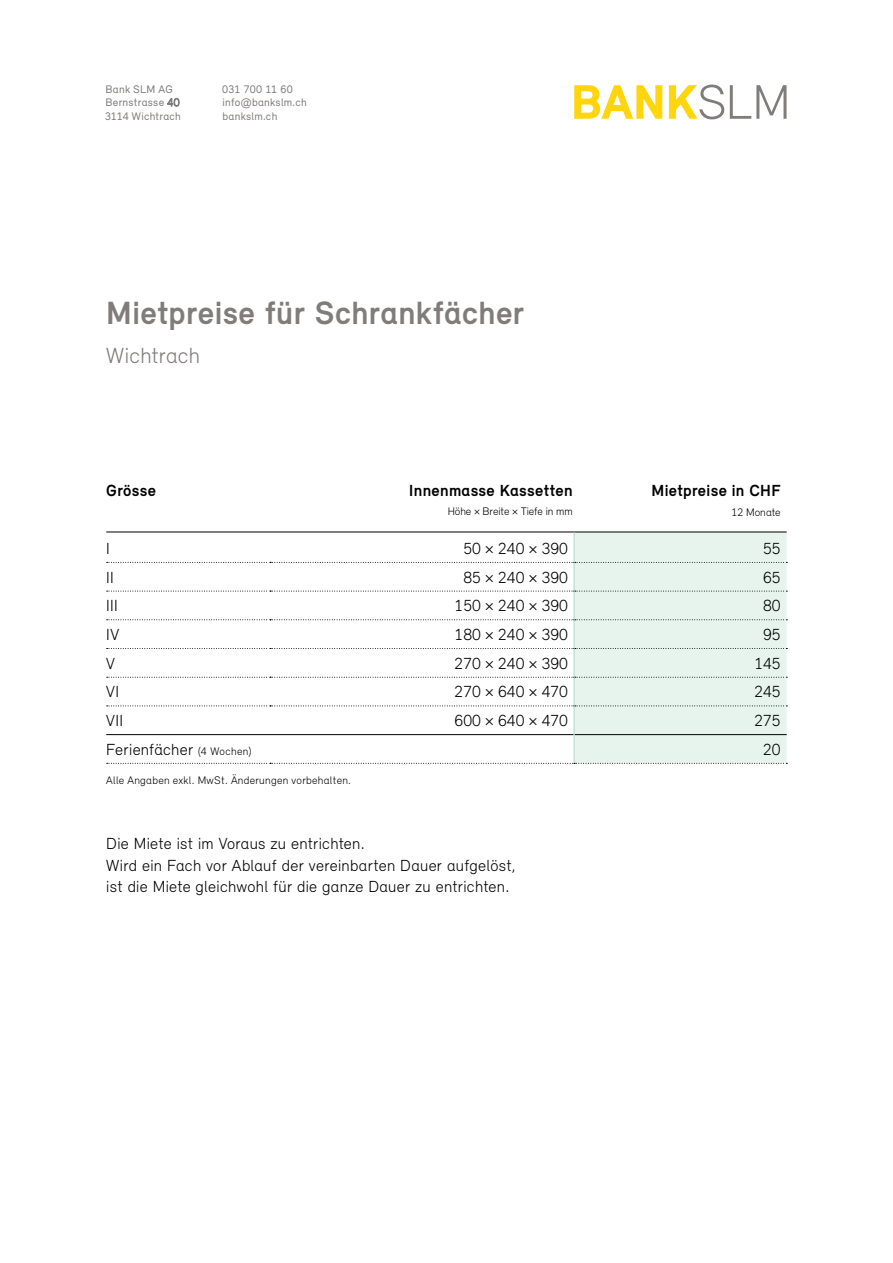
<style>
.page{position:relative;width:893px;height:1263px;background:#fff}
.page>*{position:absolute;margin:0;border:0;box-sizing:border-box;transform-origin:0 0}
.t1{font:700 33px "Relevant";letter-spacing:.01em;color:#7f7c7a}
.t2{font:300 22.5px "Relevant";letter-spacing:.01em;color:#7f7c7a}
.t3{font:300 16.5px/21.8px "Relevant";letter-spacing:.01em;color:#000}
.t4{font:700 16.5px "Relevant";letter-spacing:.02em;color:#000}
.t5{font:11.25px/13.5px "Relevant";letter-spacing:.025em;color:#7f7c7a}
.t6{font:300 11.25px "Relevant";letter-spacing:.025em;color:#000}
.t7{font:300 11.25px "Relevant";letter-spacing:-.01em;color:#000}
.t8{font:300 11.25px "Relevant";color:#000}
.s1{font-weight:300}
.s2{font-size:11.25px}
</style>
<div class="page">
<svg style="left:574px;top:85px;width:88px;height:34px"></svg>
<svg style="left:669px;top:85px;width:55px;height:34px"></svg>
<svg style="left:730px;top:85px;width:56px;height:34px"></svg>
<div style="left:575px;top:533px;width:212px;height:29px;background:#e7f4ed"></div>
<hr style="left:106px;top:532px;width:164px;height:1px;background:#000">
<hr style="left:270px;top:532px;width:304px;height:1px;background:#000">
<hr style="left:574px;top:532px;width:213px;height:1px;background:#000">
<hr style="left:106px;top:734px;width:164px;height:1px;background:#000">
<hr style="left:574px;top:532px;width:1px;height:30px;background:#aed8c4">
<svg style="left:107px;top:562px;width:680px;height:202px"></svg>
<p class="t5" style="left:105px;top:82px;width:77px">Bank SLM AG<br>Bernstrasse <span class="s1">40<br></span>3114 Wichtrach</p>
<p class="t5" style="left:222px;top:82px;width:86px">031 700 11 60 info@bankslm.ch bankslm.ch</p>
<h1 class="t1" style="left:106px;top:293px;width:419px">Mietpreise für Schrankfächer</h1>
<h2 class="t2" style="left:106px;top:341px;width:95px">Wichtrach</h2>
<p class="t4" style="left:106px;top:481px;width:51px">Grösse</p>
<p class="t4" style="left:409px;top:481px;width:165px">Innenmasse Kassetten</p>
<p class="t7" style="left:448px;top:505px;width:126px">Höhe × Breite × Tiefe in mm</p>
<p class="t4" style="left:651px;top:481px;width:131px">Mietpreise in CHF</p>
<p class="t8" style="left:732px;top:505px;width:51px">12 Monate</p>
<p class="t3" style="left:106px;top:537px;width:5px">I</p>
<p class="t3" style="left:463px;top:537px;width:106px">50 × 240 × 390</p>
<p class="t3" style="left:763px;top:537px;width:19px">55</p>
<p class="t3" style="left:106px;top:566px;width:9px">II</p>
<p class="t3" style="left:463px;top:566px;width:106px">85 × 240 × 390</p>
<p class="t3" style="left:763px;top:566px;width:19px">65</p>
<p class="t3" style="left:106px;top:594px;width:13px">III</p>
<p class="t3" style="left:455px;top:594px;width:115px">150 × 240 × 390</p>
<p class="t3" style="left:763px;top:594px;width:19px">80</p>
<p class="t3" style="left:106px;top:623px;width:14px">IV</p>
<p class="t3" style="left:455px;top:623px;width:115px">180 × 240 × 390</p>
<p class="t3" style="left:763px;top:623px;width:19px">95</p>
<p class="t3" style="left:106px;top:652px;width:10px">V</p>
<p class="t3" style="left:455px;top:652px;width:115px">270 × 240 × 390</p>
<p class="t3" style="left:754px;top:652px;width:28px">145</p>
<p class="t3" style="left:106px;top:681px;width:14px">VI</p>
<p class="t3" style="left:455px;top:681px;width:115px">270 × 640 × 470</p>
<p class="t3" style="left:754px;top:680px;width:28px">245</p>
<p class="t3" style="left:106px;top:709px;width:18px">VII</p>
<p class="t3" style="left:455px;top:709px;width:115px">600 × 640 × 470</p>
<p class="t3" style="left:754px;top:709px;width:28px">275</p>
<p class="t3" style="left:106px;top:738px;width:147px">Ferienfächer <span class="s2">(4 Wochen)</span></p>
<p class="t3" style="left:763px;top:738px;width:19px">20</p>
<p class="t6" style="left:106px;top:773px;width:246px">Alle Angaben exkl. MwSt. Änderungen vorbehalten.</p>
<p class="t3" style="left:106px;top:832px;width:411px">Die Miete ist im Voraus zu entrichten.<br>Wird ein Fach vor Ablauf der vereinbarten Dauer aufgelöst, ist die Miete gleichwohl für die ganze Dauer zu entrichten.</p>
</div>
